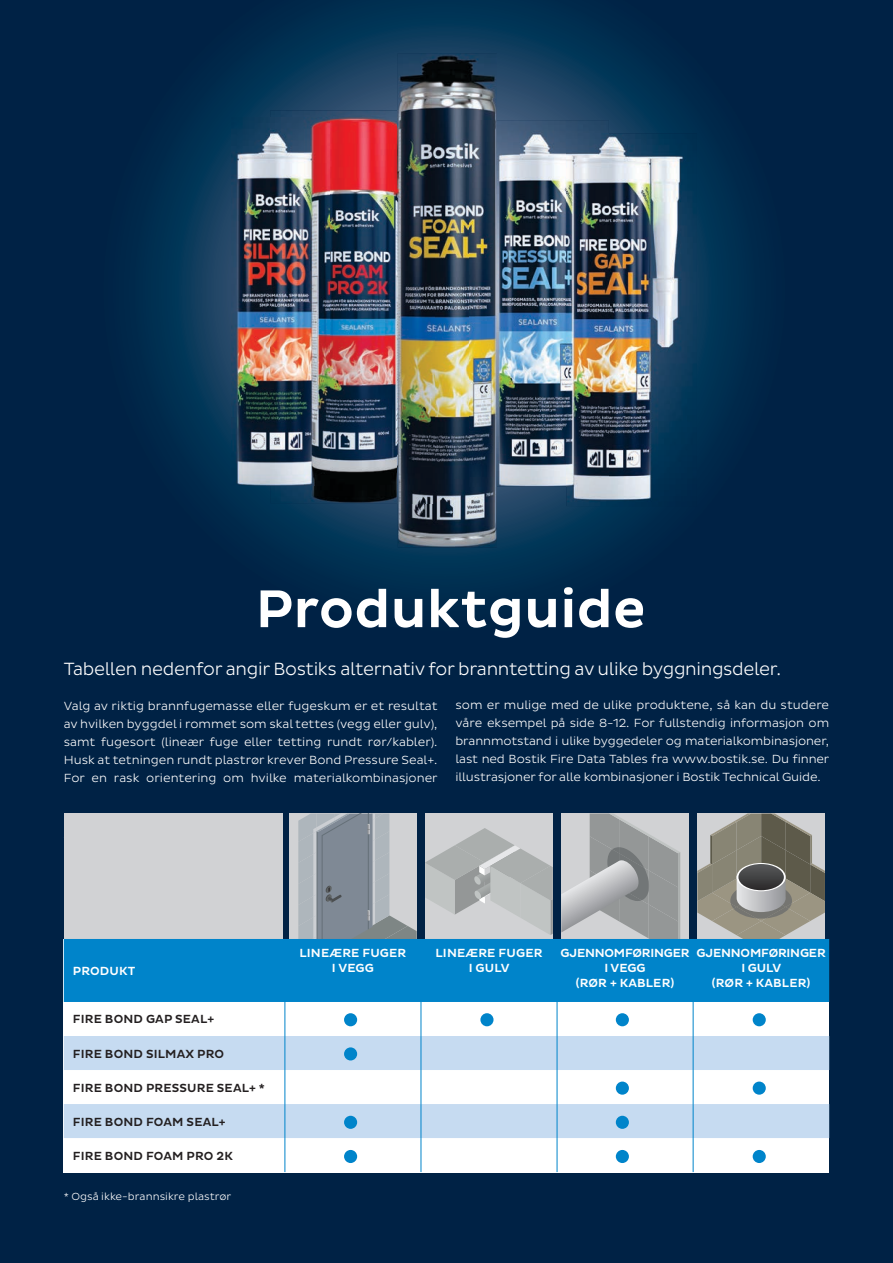
<style>
.page{position:relative;width:893px;height:1263px;background:#002245}
.page>*{position:absolute;margin:0;border:0;box-sizing:border-box;transform-origin:0 0}
.t1{font:500 54px "Bostik";color:#fff}
.t2{font:300 18px "Bostik";letter-spacing:-.02em;color:#fff}
.t3{font:300 12px/18px "Bostik";letter-spacing:-.01em;color:#fff;text-align:justify}
.t4{font:500 12px "Bostik";letter-spacing:.015em;color:#231f20}
.t5{font:500 12px/15px "Bostik";letter-spacing:-.015em;color:#fff;text-align:center}
.t6{font:500 12px/15px "Bostik";letter-spacing:.015em;color:#fff;text-align:center}
.t7{font:300 10.5px "Bostik";color:#fff}
</style>
<div class="page">
<svg style="left:143px;top:0;width:604px;height:593px"></svg>
<div style="left:64px;top:939px;width:765px;height:234px;background:#fff"></div>
<svg style="left:561px;top:813px;width:128px;height:126px;background:#cbcccf"></svg>
<svg style="left:590px;top:813px;width:90px;height:126px;background:#a4a7a8"></svg>
<svg style="left:697px;top:813px;width:128px;height:126px;background:#959389"></svg>
<div style="left:425px;top:813px;width:128px;height:130px;background:#d1d2d4"></div>
<svg style="left:425px;top:828px;width:128px;height:107px"></svg>
<div style="left:64px;top:813px;width:219px;height:126px;background:#d1d2d4"></div>
<div style="left:289px;top:813px;width:128px;height:132px;background:#d1d2d4"></div>
<svg style="left:298px;top:813px;width:119px;height:126px"></svg>
<div style="left:64px;top:939px;width:765px;height:63px;background:#0084ca"></div>
<svg style="left:64px;top:1036px;width:765px;height:102px;fill:#c6dbf1"></svg>
<hr style="left:285px;top:939px;width:1px;height:63px;background:#0084ca">
<hr style="left:421px;top:939px;width:1px;height:63px;background:#0084ca">
<hr style="left:557px;top:939px;width:1px;height:63px;background:#0084ca">
<hr style="left:693px;top:939px;width:1px;height:63px;background:#0084ca">
<hr style="left:285px;top:1002px;width:1px;height:34px;background:#0084ca">
<hr style="left:421px;top:1002px;width:1px;height:34px;background:#0084ca">
<hr style="left:557px;top:1002px;width:1px;height:34px;background:#0084ca">
<hr style="left:693px;top:1002px;width:1px;height:34px;background:#0084ca">
<hr style="left:285px;top:1036px;width:1px;height:34px;background:#0084ca">
<hr style="left:421px;top:1036px;width:1px;height:34px;background:#0084ca">
<hr style="left:557px;top:1036px;width:1px;height:34px;background:#0084ca">
<hr style="left:693px;top:1036px;width:1px;height:34px;background:#0084ca">
<hr style="left:285px;top:1070px;width:1px;height:34px;background:#0084ca">
<hr style="left:421px;top:1070px;width:1px;height:34px;background:#0084ca">
<hr style="left:557px;top:1070px;width:1px;height:34px;background:#0084ca">
<hr style="left:693px;top:1070px;width:1px;height:34px;background:#0084ca">
<hr style="left:285px;top:1104px;width:1px;height:34px;background:#0084ca">
<hr style="left:421px;top:1104px;width:1px;height:34px;background:#0084ca">
<hr style="left:557px;top:1104px;width:1px;height:34px;background:#0084ca">
<hr style="left:693px;top:1104px;width:1px;height:34px;background:#0084ca">
<hr style="left:285px;top:1138px;width:1px;height:34px;background:#0084ca">
<hr style="left:421px;top:1138px;width:1px;height:34px;background:#0084ca">
<hr style="left:557px;top:1138px;width:1px;height:34px;background:#0084ca">
<hr style="left:693px;top:1138px;width:1px;height:34px;background:#0084ca">
<div style="left:344px;top:1013px;width:13px;height:13px;background:#0084ca;border-radius:50%"></div>
<div style="left:480px;top:1013px;width:13px;height:13px;background:#0084ca;border-radius:50%"></div>
<div style="left:616px;top:1013px;width:13px;height:13px;background:#0084ca;border-radius:50%"></div>
<div style="left:753px;top:1013px;width:13px;height:13px;background:#0084ca;border-radius:50%"></div>
<div style="left:344px;top:1047px;width:13px;height:13px;background:#0084ca;border-radius:50%"></div>
<div style="left:616px;top:1081px;width:13px;height:14px;background:#0084ca;border-radius:50%"></div>
<div style="left:753px;top:1081px;width:13px;height:14px;background:#0084ca;border-radius:50%"></div>
<div style="left:344px;top:1116px;width:13px;height:13px;background:#0084ca;border-radius:50%"></div>
<div style="left:616px;top:1116px;width:13px;height:13px;background:#0084ca;border-radius:50%"></div>
<div style="left:344px;top:1150px;width:13px;height:13px;background:#0084ca;border-radius:50%"></div>
<div style="left:616px;top:1150px;width:13px;height:13px;background:#0084ca;border-radius:50%"></div>
<div style="left:753px;top:1150px;width:13px;height:13px;background:#0084ca;border-radius:50%"></div>
<img style="left:232px;top:118px;width:38px;height:368px">
<img style="left:270px;top:110px;width:128px;height:393px">
<img style="left:398px;top:53px;width:99px;height:495px">
<img style="left:470px;top:120px;width:139px;height:366px">
<img style="left:567px;top:134px;width:130px;height:372px">
<img style="left:567px;top:134px;width:42px;height:352px">
<h1 class="t1" style="left:256px;top:578px;width:392px">Produktguide</h1>
<h2 class="t2" style="left:64px;top:658px;width:719px">Tabellen nedenfor angir Bostiks alternativ for branntetting av ulike byggningsdeler.</h2>
<p class="t3" style="left:64px;top:697px;width:376px">Valg av riktig brannfugemasse eller fugeskum er et resultat av hvilken byggdel i rommet som skal tettes (vegg eller gulv), samt fugesort (lineær fuge eller tetting rundt rør/kabler).<br>Husk at tetningen rundt plastrør krever Bond Pressure Seal+.<br>For en rask orientering om hvilke materialkombinasjoner</p>
<p class="t3" style="left:455px;top:695px;width:375px">som er mulige med de ulike produktene, så kan du studere våre eksempel på side 8-12. For fullstendig informasjon om brannmotstand i ulike byggedeler og materialkombinasjoner, last ned Bostik Fire Data Tables fra www.bostik.se. Du finner illustrasjoner for alle kombinasjoner i Bostik Technical Guide.</p>
<p class="t6" style="left:73px;top:964px;width:64px">PRODUKT</p>
<p class="t4" style="left:73px;top:1012px;width:143px">FIRE BOND GAP SEAL+</p>
<p class="t4" style="left:73px;top:1046px;width:153px">FIRE BOND SILMAX PRO</p>
<p class="t4" style="left:73px;top:1081px;width:193px">FIRE BOND PRESSURE SEAL+ *</p>
<p class="t4" style="left:73px;top:1115px;width:154px">FIRE BOND FOAM SEAL+</p>
<p class="t4" style="left:73px;top:1149px;width:161px">FIRE BOND FOAM PRO 2K</p>
<p class="t7" style="left:64px;top:1190px;width:169px">* Også ikke-brannsikre plastrør</p>
<p class="t6" style="left:299px;top:946px;width:108px">LINEÆRE FUGER<br>I VEGG</p>
<p class="t6" style="left:436px;top:946px;width:108px">LINEÆRE FUGER<br>I GULV</p>
<p class="t5" style="left:560px;top:946px;width:131px">GJENNOMFØRINGER<br>I VEGG<br>(RØR + KABLER)</p>
<p class="t5" style="left:697px;top:946px;width:131px">GJENNOMFØRINGER<br>I GULV<br>(RØR + KABLER)</p>
</div>
